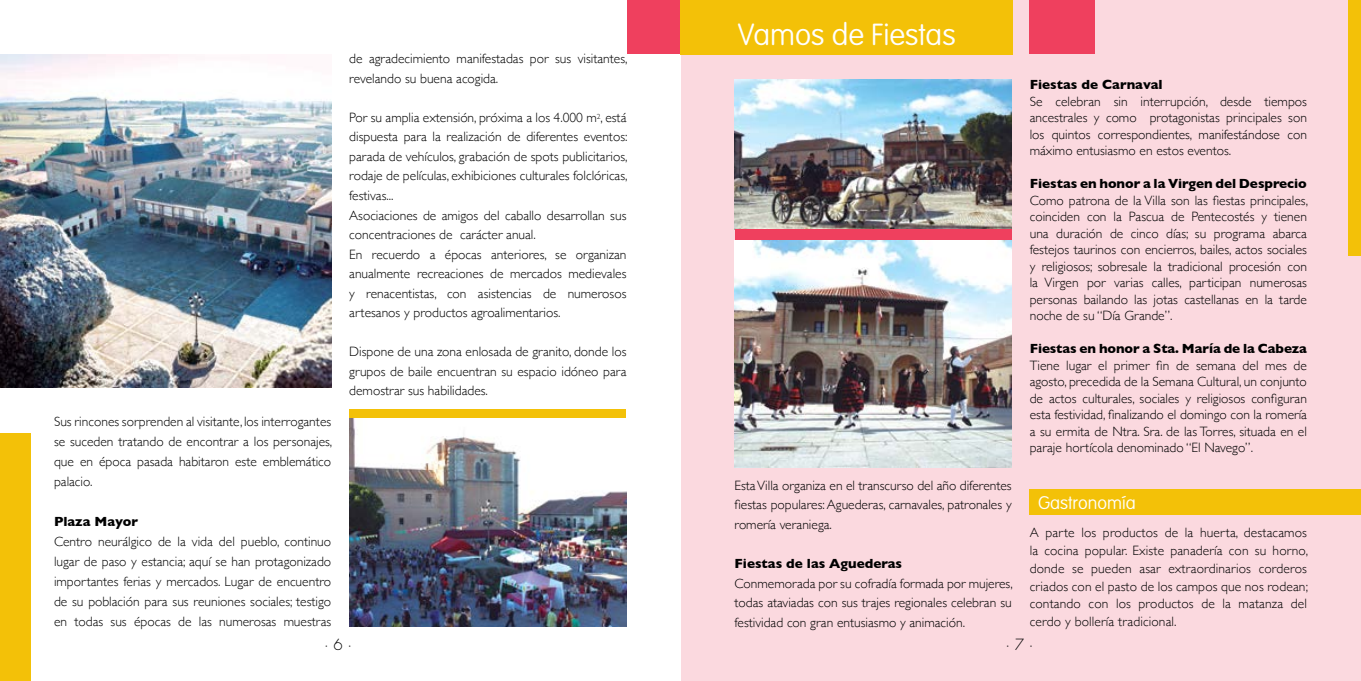
<style>
.page{position:relative;width:1361px;height:681px;background:#fff}
.page>*{position:absolute;margin:0;border:0;box-sizing:border-box;transform-origin:0 0}
.t1{font:100 30px "VAG Rounded";color:#fff}
.t2{font:100 18px "VAG Rounded";color:#fff}
.t3{font:300 15px "Futura";color:#000}
.t4{font:300 13.5px/19.5px "Gill Sans";color:#000;text-align:justify}
.t5{font:700 13.5px "Gill Sans";color:#000}
</style>
<div class="page">
<div style="left:681px;top:0;width:680px;height:680px;background:#fbd9df"></div>
<div style="left:0;top:433px;width:31px;height:247px;background:#f3c108"></div>
<div style="left:626px;top:0;width:54px;height:54px;background:#ef405e"></div>
<img style="left:0;top:54px;width:331px;height:333px">
<img style="left:734px;top:80px;width:277px;height:149px">
<img style="left:734px;top:240px;width:277px;height:227px">
<div style="left:1348px;top:0;width:13px;height:255px;background:#f3c108"></div>
<div style="left:734px;top:229px;width:277px;height:11px;background:#ef405e"></div>
<div style="left:349px;top:409px;width:277px;height:10px;background:#f3c108"></div>
<div style="left:1028px;top:0;width:66px;height:54px;background:#ef405e"></div>
<div style="left:680px;top:0;width:333px;height:54px;background:#f3c108"></div>
<img style="left:349px;top:418px;width:277px;height:208px">
<div style="left:1029px;top:489px;width:332px;height:25px;background:#f3c108"></div>
<p class="t4" style="left:54px;top:411px;width:280px;line-height:20px">Sus rincones sorprenden al visitante, los interrogantes se suceden tratando de encontrar a los personajes, que en época pasada habitaron este emblemático palacio.</p>
<p class="t5" style="left:54px;top:511px;width:86px">Plaza Mayor</p>
<p class="t4" style="left:54px;top:531px;width:279px;line-height:20px">Centro neurálgico de la vida del pueblo, continuo lugar de paso y estancia; aquí se han protagonizado importantes ferias y mercados. Lugar de encuentro de su población para sus reuniones sociales; testigo en todas sus épocas de las numerosas muestras</p>
<p class="t4" style="left:349px;top:49px;width:280px">de agradecimiento manifestadas por sus visitantes, revelando su buena acogida.</p>
<p class="t4" style="left:349px;top:107px;width:280px;text-align:left">Por su amplia extensión, próxima a los 4.000 m<sup>2</sup>, está dispuesta para la realización de diferentes eventos: parada de vehículos, grabación de spots publicitarios, rodaje de películas, exhibiciones culturales folclóricas, festivas...<br>Asociaciones de amigos del caballo desarrollan sus concentraciones de carácter anual.<br>En recuerdo a épocas anteriores, se organizan anualmente recreaciones de mercados medievales y renacentistas, con asistencias de numerosos artesanos y productos agroalimentarios.</p>
<p class="t4" style="left:349px;top:341px;width:279px">Dispone de una zona enlosada de granito, donde los grupos de baile encuentran su espacio idóneo para demostrar sus habilidades.</p>
<h1 class="t1" style="left:738px;top:17px;width:219px">Vamos de Fiestas</h1>
<p class="t4" style="left:734px;top:475px;width:279px">Esta Villa organiza en el transcurso del año diferentes fiestas populares: Aguederas, carnavales, patronales y romería veraniega.</p>
<p class="t5" style="left:734px;top:552px;width:169px">Fiestas de las Aguederas</p>
<p class="t4" style="left:734px;top:572px;width:280px">Conmemorada por su cofradía formada por mujeres, todas ataviadas con sus trajes regionales celebran su festividad con gran entusiasmo y animación.</p>
<p class="t5" style="left:1029px;top:74px;width:134px">Fiestas de Carnaval</p>
<p class="t4" style="left:1029px;top:92px;width:279px;line-height:16.5px">Se celebran sin interrupción, desde tiempos ancestrales y como protagonistas principales son los quintos correspondientes, manifestándose con máximo entusiasmo en estos eventos.</p>
<p class="t5" style="left:1029px;top:173px;width:279px">Fiestas en honor a la Virgen del Desprecio</p>
<p class="t4" style="left:1029px;top:191px;width:280px;line-height:16.5px">Como patrona de la Villa son las fiestas principales, coinciden con la Pascua de Pentecostés y tienen una duración de cinco días; su programa abarca festejos taurinos con encierros, bailes, actos sociales y religiosos; sobresale la tradicional procesión con la Virgen por varias calles, participan numerosas personas bailando las jotas castellanas en la tarde noche de su “Día Grande”.</p>
<p class="t5" style="left:1029px;top:338px;width:279px">Fiestas en honor a Sta. María de la Cabeza</p>
<p class="t4" style="left:1029px;top:356px;width:279px;line-height:16.5px">Tiene lugar el primer fin de semana del mes de agosto, precedida de la Semana Cultural, un conjunto de actos culturales, sociales y religiosos configuran esta festividad, finalizando el domingo con la romería a su ermita de Ntra. Sra. de las Torres, situada en el paraje hortícola denominado “El Navego”.</p>
<h2 class="t2" style="left:1038px;top:492px;width:99px">Gastronomía</h2>
<p class="t4" style="left:1029px;top:523px;width:280px;line-height:17.9px">A parte los productos de la huerta, destacamos la cocina popular. Existe panadería con su horno, donde se pueden asar extraordinarios corderos criados con el pasto de los campos que nos rodean; contando con los productos de la matanza del cerdo y bollería tradicional.</p>
<p class="t3" style="left:324px;top:635px;width:29px">· 6 ·</p>
<p class="t3" style="left:1005px;top:635px;width:29px">· 7 ·</p>
</div>
